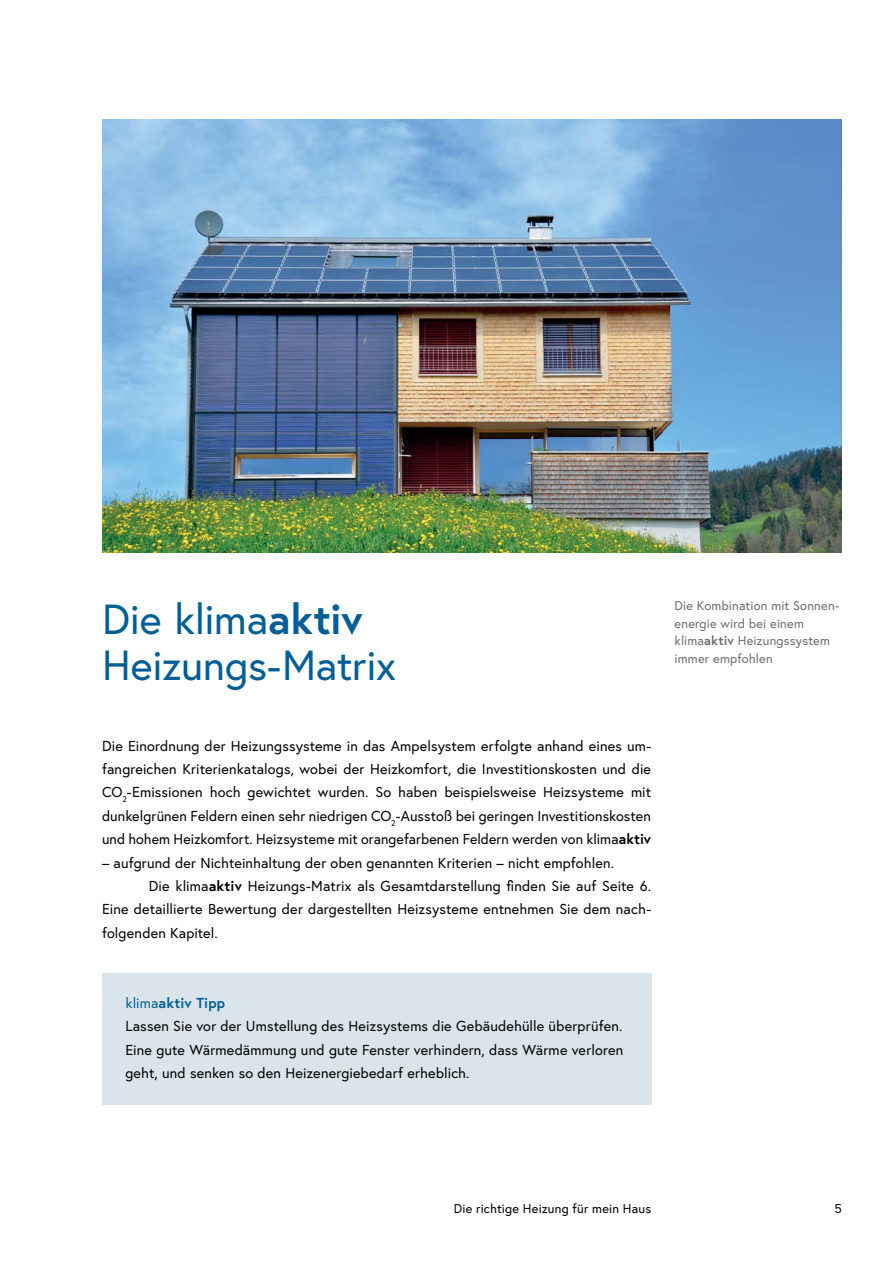
<style>
.page{position:relative;width:893px;height:1263px;background:#fff}
.page>*{position:absolute;margin:0;border:0;box-sizing:border-box;transform-origin:0 0}
.h1_ohne_Nummerierung{font:42px/46.8px "Europa Austria";letter-spacing:-.005em;color:#005e96}
.Infobox_p_Infobox{font:14.4px/23.4px "Europa Austria";letter-spacing:.01em;color:#000;text-align:justify}
.p_Erstzeileneinzug{font:14.4px/23.4px "Europa Austria";letter-spacing:.01em;color:#000;text-align:justify}
.Infobox_p_Infobox_Titel{font:700 14.4px "Europa Austria";letter-spacing:.01em;color:#005e96}
.t1{font:12.75px/17.5px "Europa Austria";letter-spacing:.015em;color:#6d6e71}
.t2{font:12.75px "Europa Austria";letter-spacing:.015em;color:#000}
.s1{font-weight:700}
.s2{font-weight:400}
</style>
<div class="page">
<img style="left:102px;top:119px;width:740px;height:434px">
<div style="left:102px;top:973px;width:549px;height:61px;background:#dae5eb"></div>
<div style="left:102px;top:996px;width:549px;height:108px;background:#dae5eb"></div>
<h1 class="h1_ohne_Nummerierung" style="left:102px;top:595px;width:296px">Die klima<span class="s1">aktiv<br></span>Heizungs-Matrix</h1>
<p class="Infobox_p_Infobox" style="left:102px;top:733px;width:551px">Die Einordnung der Heizungssysteme in das Ampelsystem erfolgte anhand eines um&shy;fangreichen Kriterienkatalogs, wobei der Heizkomfort, die Investitionskosten und die CO<sub>2</sub>-Emissionen hoch gewichtet wurden. So haben beispielsweise Heizsysteme mit dunkelgrünen Feldern einen sehr niedrigen CO<sub>2</sub>-Ausstoß bei geringen Investitionskosten und hohem Heizkomfort. Heizsysteme mit orangefarbenen Feldern werden von klima<span class="s1">aktiv</span></p>
<p class="Infobox_p_Infobox" style="left:102px;top:850px;width:514px">– aufgrund der Nichteinhaltung der oben genannten Kriterien – nicht empfohlen.</p>
<p class="p_Erstzeileneinzug" style="left:102px;top:874px;width:551px;text-indent:47px">Die klima<span class="s1">aktiv</span> Heizungs-Matrix als Gesamtdarstellung finden Sie auf Seite 6.<br>Eine detaillierte Bewertung der dargestellten Heizsysteme entnehmen Sie dem nach&shy;folgenden Kapitel.</p>
<p class="Infobox_p_Infobox_Titel" style="left:125px;top:993px;width:101px"><span class="s2">klima</span>aktiv Tipp</p>
<p class="Infobox_p_Infobox" style="left:125px;top:1014px;width:499px">Lassen Sie vor der Umstellung des Heizsystems die Gebäudehülle überprüfen.<br>Eine gute Wärmedämmung und gute Fenster verhindern, dass Wärme verloren geht, und senken so den Heizenergiebedarf erheblich.</p>
<p class="t1" style="left:674px;top:597px;width:166px">Die Kombination mit Sonnen&shy;energie wird bei einem klima<span class="s1">aktiv</span> Heizungssystem immer empfohlen</p>
<p class="t2" style="left:454px;top:1200px;width:199px">Die richtige Heizung für mein Haus</p>
<p class="t2" style="left:835px;top:1200px;width:9px">5</p>
</div>
